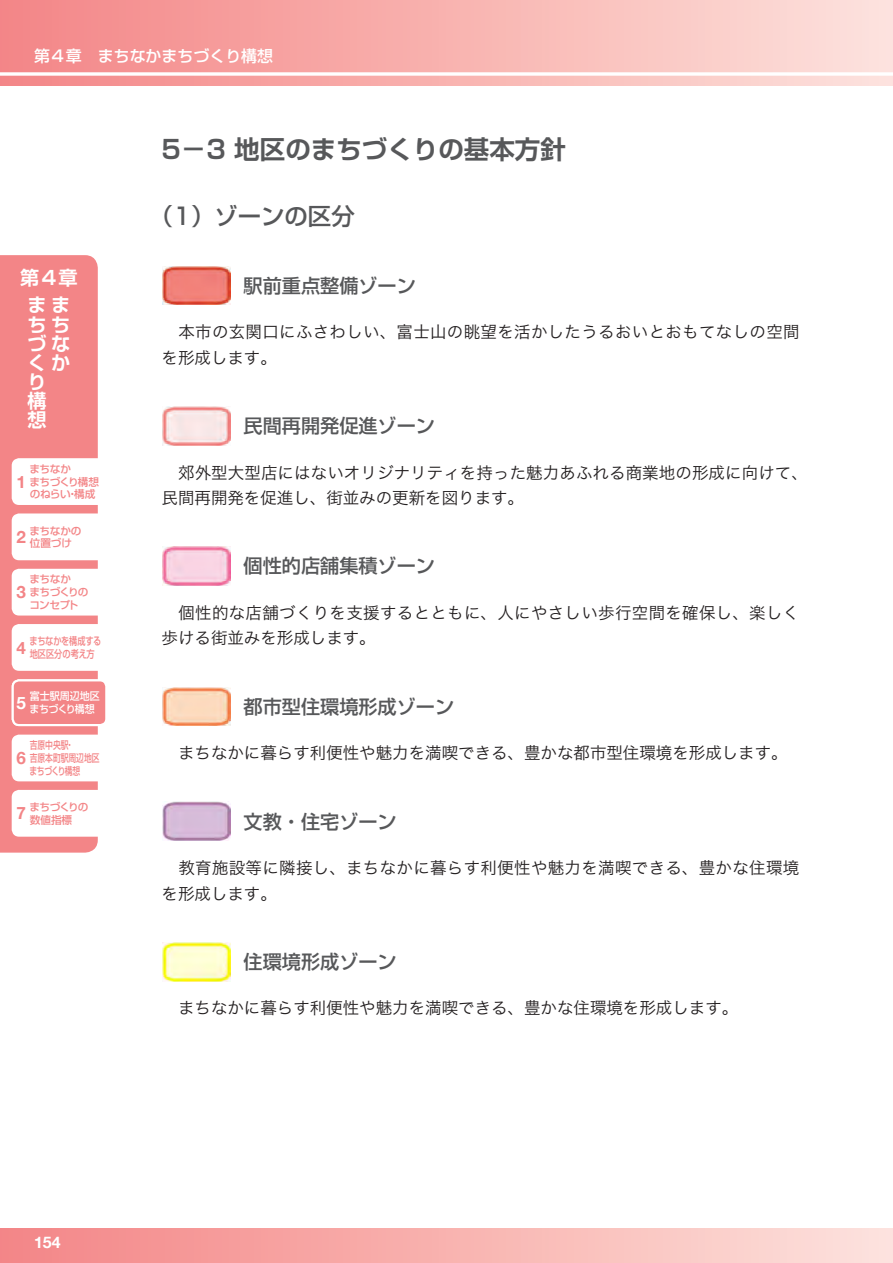
<style>
.page{position:relative;width:893px;height:1263px;background:#fff}
.page>*{position:absolute;margin:0;border:0;box-sizing:border-box;transform-origin:0 0}
.t1{font:700 25.5px "Shin Go Pr 6 De";color:#57585a}
.t2{font:500 23.4px "Shin Go Pr 6";color:#57585a}
.t3{font:500 19.2px "Shin Go Pro";color:#57585a}
.t4{font:700 19.2px/19.2px "Shin Go Pro De";color:#fff;text-align:center}
.t5{font:700 16.95px "Helvetica Neue";color:#f38587}
.t6{font:700 16.95px "Helvetica Neue";color:#fff}
.t7{font:16.5px/25.5px "Hira Kaku Pro W3";letter-spacing:.005em;color:#231f20}
.t8{font:500 15.9px "Shin Go Pro";color:#fff}
.t9{font:700 15.9px "Helvetica Neue";color:#fff}
.t10{font:500 10.65px/12.8px "Shin Go Pro";letter-spacing:-.03em;color:#f38587}
.t11{font:500 10.65px/12.8px "Shin Go Pro";color:#f38587;scale:.73 1}
.t12{font:500 10.65px/12.8px "Shin Go Pro";letter-spacing:-.03em;color:#f38587;scale:.77 1}
.t13{font:500 10.65px/12.8px "Shin Go Pro";color:#fff;scale:.94 1}
</style>
<div class="page">
<div style="left:0;top:0;width:893px;height:85px;background:linear-gradient(to right,#f38585,#fde2dc)"></div>
<div style="left:0;top:1229px;width:893px;height:34px;background:linear-gradient(to right,#f38585,#fde2dc)"></div>
<svg style="left:0;top:72px;width:893px;height:4px"></svg>
<div style="left:0;top:255px;width:98px;height:598px;background:#f38587"></div>
<div style="left:13px;top:791px;width:93px;height:45px;background:#fff;border-radius:6px"></div>
<div style="left:12px;top:790px;width:95px;height:47px;border:2px solid #fff;border-radius:6px"></div>
<div style="left:13px;top:736px;width:93px;height:44px;background:#fff;border-radius:6px"></div>
<div style="left:12px;top:735px;width:95px;height:46px;border:2px solid #fff;border-radius:6px"></div>
<div style="left:13px;top:625px;width:93px;height:45px;background:#fff;border-radius:6px"></div>
<div style="left:12px;top:624px;width:95px;height:47px;border:2px solid #fff;border-radius:6px"></div>
<div style="left:13px;top:570px;width:93px;height:44px;background:#fff;border-radius:6px"></div>
<div style="left:12px;top:569px;width:95px;height:46px;border:2px solid #fff;border-radius:6px"></div>
<div style="left:13px;top:514px;width:93px;height:45px;background:#fff;border-radius:6px"></div>
<div style="left:12px;top:513px;width:95px;height:47px;border:2px solid #fff;border-radius:6px"></div>
<div style="left:13px;top:459px;width:93px;height:45px;background:#fff;border-radius:6px"></div>
<div style="left:12px;top:458px;width:95px;height:47px;border:2px solid #fff;border-radius:6px"></div>
<div style="left:13px;top:680px;width:93px;height:45px;background:#f38587;border-radius:6px"></div>
<div style="left:12px;top:679px;width:95px;height:47px;border:2px solid #fff;border-radius:6px"></div>
<img style="left:163px;top:266px;width:67px;height:39px">
<img style="left:163px;top:406px;width:67px;height:39px">
<img style="left:163px;top:547px;width:67px;height:38px">
<img style="left:163px;top:687px;width:67px;height:39px">
<img style="left:163px;top:802px;width:67px;height:39px">
<img style="left:163px;top:942px;width:67px;height:39px">
<p class="t8" style="left:34px;top:43px;width:241px">第４章　まちなかまちづくり構想</p>
<h1 class="t1" style="left:162px;top:128px;width:406px">5－3 地区のまちづくりの基本方針</h1>
<p class="t4" style="left:20px;top:261px;width:59px;line-height:27.6px">第４章まま</p>
<p class="t4" style="left:28px;top:312px;width:43px;text-align:left">ちちづなくかり<br>構想</p>
<p class="t5" style="left:17px;top:471px;width:11px">1</p>
<p class="t10" style="left:29px;top:461px;width:71px">まちなか<br>まちづくり構想のねらい・構成</p>
<p class="t5" style="left:17px;top:526px;width:11px">2</p>
<p class="t10" style="left:29px;top:523px;width:54px">まちなかの位置づけ</p>
<p class="t5" style="left:17px;top:582px;width:11px">3</p>
<p class="t10" style="left:29px;top:572px;width:61px">まちなか<br>まちづくりのコンセプト</p>
<p class="t5" style="left:17px;top:637px;width:11px">4</p>
<p class="t12" style="left:29px;top:633px;width:95px">まちなかを構成する地区区分の考え方</p>
<p class="t6" style="left:17px;top:692px;width:11px">5</p>
<p class="t13" style="left:29px;top:689px;width:76px">富士駅周辺地区まちづくり構想</p>
<p class="t5" style="left:17px;top:747px;width:11px">6</p>
<p class="t11" style="left:29px;top:738px;width:98px">吉原中央駅・<br>吉原本町駅周辺地区まちづくり構想</p>
<p class="t5" style="left:17px;top:803px;width:11px">7</p>
<p class="t10" style="left:29px;top:799px;width:61px">まちづくりの数値指標</p>
<h2 class="t2" style="left:150px;top:197px;width:206px">（1）ゾーンの区分</h2>
<p class="t3" style="left:244px;top:270px;width:174px">駅前重点整備ゾーン</p>
<p class="t7" style="left:162px;top:318px;width:639px">　本市の玄関口にふさわしい、富士山の眺望を活かしたうるおいとおもてなしの空間を形成します。</p>
<p class="t3" style="left:244px;top:410px;width:193px">民間再開発促進ゾーン</p>
<p class="t7" style="left:162px;top:458px;width:648px">　郊外型大型店にはないオリジナリティを持った魅力あふれる商業地の形成に向けて、民間再開発を促進し、街並みの更新を図ります。</p>
<p class="t3" style="left:244px;top:550px;width:193px">個性的店舗集積ゾーン</p>
<p class="t7" style="left:162px;top:599px;width:639px">　個性的な店舗づくりを支援するとともに、人にやさしい歩行空間を確保し、楽しく歩ける街並みを形成します。</p>
<p class="t3" style="left:244px;top:691px;width:212px">都市型住環境形成ゾーン</p>
<p class="t7" style="left:162px;top:739px;width:628px">　まちなかに暮らす利便性や魅力を満喫できる、豊かな都市型住環境を形成します。</p>
<p class="t3" style="left:244px;top:805px;width:155px">文教・住宅ゾーン</p>
<p class="t7" style="left:162px;top:854px;width:639px">　教育施設等に隣接し、まちなかに暮らす利便性や魅力を満喫できる、豊かな住環境を形成します。</p>
<p class="t3" style="left:244px;top:946px;width:155px">住環境形成ゾーン</p>
<p class="t7" style="left:162px;top:994px;width:578px">　まちなかに暮らす利便性や魅力を満喫できる、豊かな住環境を形成します。</p>
<p class="t9" style="left:34px;top:1232px;width:28px">154</p>
</div>
